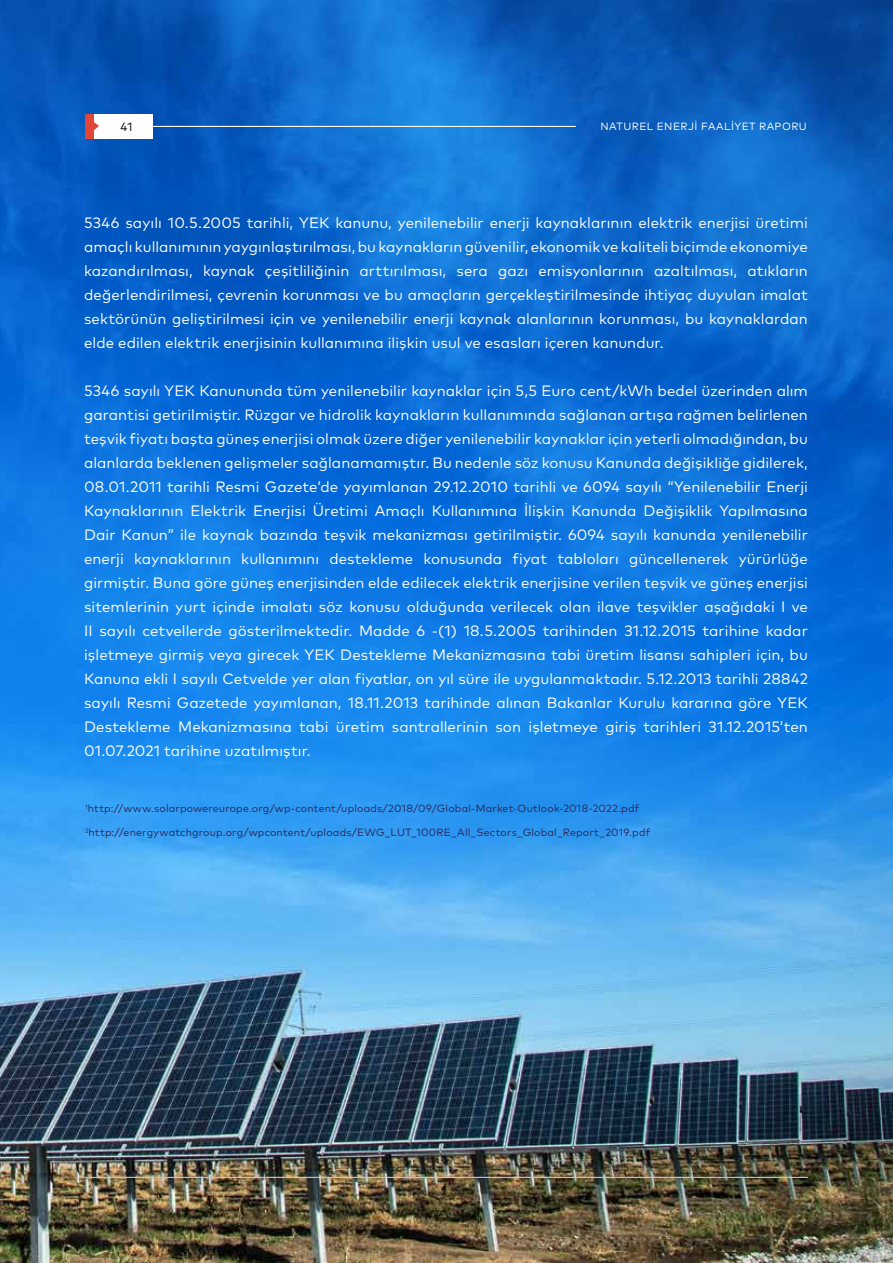
<style>
.page{position:relative;width:893px;height:1263px;background:#fff}
.page>*{position:absolute;margin:0;border:0;box-sizing:border-box;transform-origin:0 0}
.t1{font:15px/24px "Mark Pro";letter-spacing:.005em;color:#fff;text-align:justify}
.t2{font:12px "Mark Pro";color:#000}
.t3{font:10.5px "Mark Pro";letter-spacing:.02em;color:#2c2458}
.t4{font:10.5px "Mark Pro";letter-spacing:.045em;color:#fff}
</style>
<div class="page">
<img style="left:0;top:0;width:893px;height:1263px">
<hr style="left:85px;top:1177px;width:723px;height:1px;background:#c6c6c6">
<hr style="left:117px;top:126px;width:459px;height:1px;background:#fff">
<div style="left:94px;top:114px;width:59px;height:24px;background:#fff"></div>
<div style="left:85px;top:114px;width:9px;height:24px;background:#e1463a"></div>
<svg style="left:94px;top:122px;width:5px;height:8px"></svg>
<p class="t2" style="left:120px;top:118px;width:14px">41</p>
<p class="t4" style="left:600px;top:118px;width:208px">NATUREL ENERJİ FAALİYET RAPORU</p>
<p class="t1" style="left:84px;top:209px;width:725px">5346 sayılı 10.5.2005 tarihli, YEK kanunu, yenilenebilir enerji kaynaklarının elektrik enerjisi üretimi amaçlı kullanımının yaygınlaştırılması, bu kaynakların güvenilir, ekonomik ve kaliteli biçimde ekonomiye kazandırılması, kaynak çeşitliliğinin arttırılması, sera gazı emisyonlarının azaltılması, atıkların değerlendirilmesi, çevrenin korunması ve bu amaçların gerçekleştirilmesinde ihtiyaç duyulan imalat sektörünün geliştirilmesi için ve yenilenebilir enerji kaynak alanlarının korunması, bu kaynaklardan elde edilen elektrik enerjisinin kullanımına ilişkin usul ve esasları içeren kanundur.</p>
<p class="t1" style="left:84px;top:377px;width:725px">5346 sayılı YEK Kanununda tüm yenilenebilir kaynaklar için 5,5 Euro cent/kWh bedel üzerinden alım garantisi getirilmiştir. Rüzgar ve hidrolik kaynakların kullanımında sağlanan artışa rağmen belirlenen teşvik fiyatı başta güneş enerjisi olmak üzere diğer yenilenebilir kaynaklar için yeterli olmadığından, bu alanlarda beklenen gelişmeler sağlanamamıştır. Bu nedenle söz konusu Kanunda değişikliğe gidilerek, 08.01.2011 tarihli Resmi Gazete’de yayımlanan 29.12.2010 tarihli ve 6094 sayılı “Yenilenebilir Enerji Kaynaklarının Elektrik Enerjisi Üretimi Amaçlı Kullanımına İlişkin Kanunda Değişiklik Yapılmasına Dair Kanun” ile kaynak bazında teşvik mekanizması getirilmiştir. 6094 sayılı kanunda yenilenebilir enerji kaynaklarının kullanımını destekleme konusunda fiyat tabloları güncellenerek yürürlüğe girmiştir. Buna göre güneş enerjisinden elde edilecek elektrik enerjisine verilen teşvik ve güneş enerjisi sitemlerinin yurt içinde imalatı söz konusu olduğunda verilecek olan ilave teşvikler aşağıdaki I ve II sayılı cetvellerde gösterilmektedir. Madde 6 -(1) 18.5.2005 tarihinden 31.12.2015 tarihine kadar işletmeye girmiş veya girecek YEK Destekleme Mekanizmasına tabi üretim lisansı sahipleri için, bu Kanuna ekli I sayılı Cetvelde yer alan fiyatlar, on yıl süre ile uygulanmaktadır. 5.12.2013 tarihli 28842 sayılı Resmi Gazetede yayımlanan, 18.11.2013 tarihinde alınan Bakanlar Kurulu kararına göre YEK Destekleme Mekanizmasına tabi üretim santrallerinin son işletmeye giriş tarihleri 31.12.2015’ten 01.07.2021 tarihine uzatılmıştır.</p>
<p class="t3" style="left:85px;top:800px;width:556px"><sup>1</sup>http://www.solarpowereurope.org/wp-content/uploads/2018/09/Global-Market-Outlook-2018-2022.pdf</p>
<p class="t3" style="left:85px;top:824px;width:567px"><sup>2</sup>http://energywatchgroup.org/wpcontent/uploads/EWG_LUT_100RE_All_Sectors_Global_Report_2019.pdf</p>
</div>
